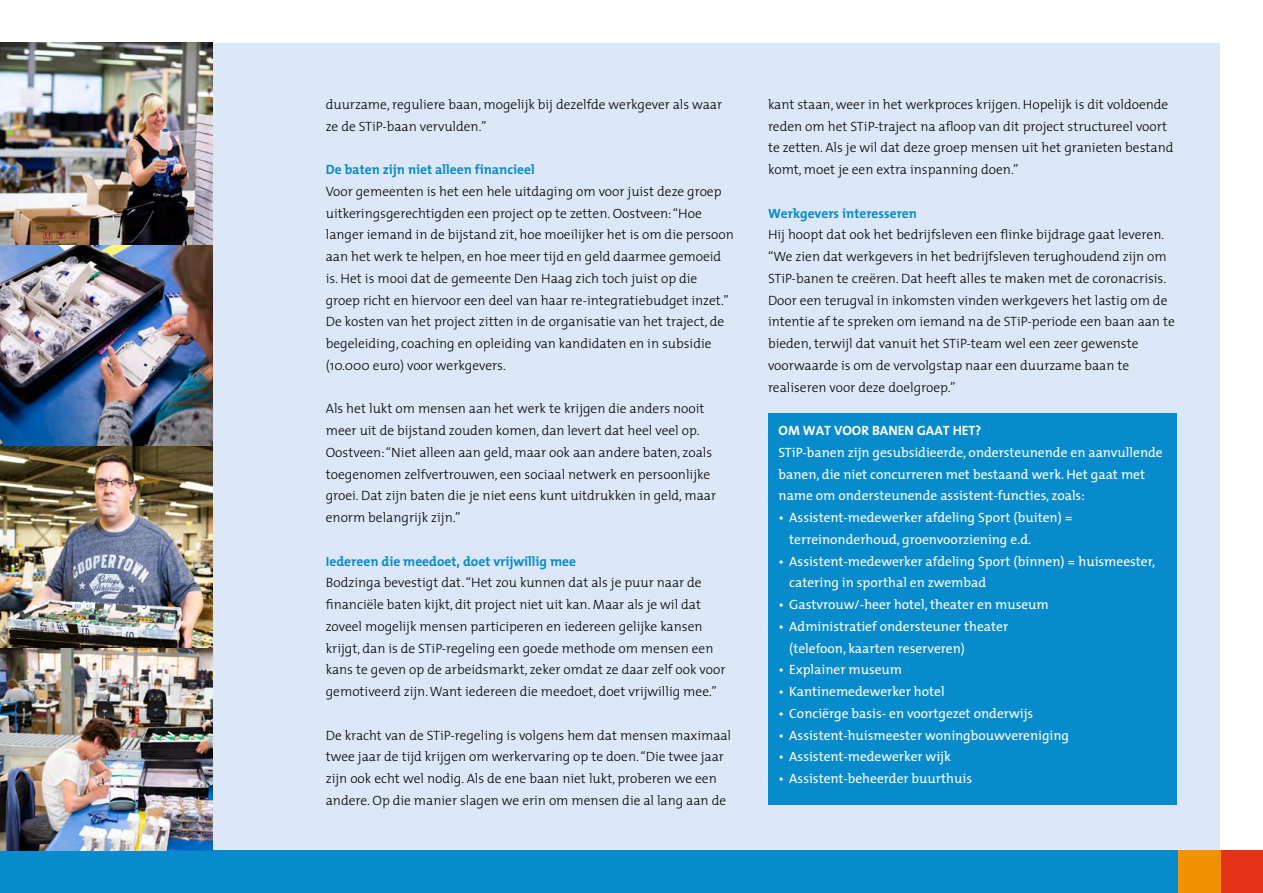
<style>
.page{position:relative;width:1263px;height:893px;background:#fff}
.page>*{position:absolute;margin:0;border:0;box-sizing:border-box;transform-origin:0 0}
.Bodytekst{font:300 13.5px/21.8px "The Mix";color:#000}
.Bodytekst_Kader{font:13.5px/21.8px "The Mix";color:#fff}
.Tussenkop{font:700 13.5px "The Mix";color:#088bcc}
.Kop_Kader{font:700 13.5px "The Mix";color:#fff}
</style>
<div class="page">
<div style="left:43px;top:43px;width:1177px;height:807px;background:#dce7f7"></div>
<div style="left:0;top:850px;width:1178px;height:43px;background:#088bcc"></div>
<div style="left:1220px;top:850px;width:43px;height:43px;background:#e43317"></div>
<div style="left:1178px;top:850px;width:42px;height:43px;background:#f39200"></div>
<div style="left:768px;top:413px;width:408px;height:392px;background:#088bcc"></div>
<img style="left:0;top:244px;width:213px;height:202px">
<img style="left:0;top:446px;width:213px;height:202px">
<img style="left:0;top:43px;width:213px;height:201px">
<img style="left:0;top:648px;width:213px;height:202px">
<p class="Bodytekst" style="left:326px;top:93px;width:398px">duurzame, reguliere baan, mogelijk bij dezelfde werkgever als waar ze de STiP-baan vervulden.”</p>
<p class="Tussenkop" style="left:326px;top:158px;width:210px">De baten zijn niet alleen financieel</p>
<p class="Bodytekst" style="left:326px;top:180px;width:410px">Voor gemeenten is het een hele uitdaging om voor juist deze groep uitkeringsgerechtigden een project op te zetten. Oostveen: “Hoe langer iemand in de bijstand zit, hoe moeilijker het is om die persoon aan het werk te helpen, en hoe meer tijd en geld daarmee gemoeid is. Het is mooi dat de gemeente Den Haag zich toch juist op die groep richt en hiervoor een deel van haar re-integratiebudget inzet.” De kosten van het project zitten in de organisatie van het traject, de begeleiding, coaching en opleiding van kandidaten en in subsidie (10.000 euro) voor werkgevers.</p>
<p class="Bodytekst" style="left:326px;top:397px;width:392px">Als het lukt om mensen aan het werk te krijgen die anders nooit meer uit de bijstand zouden komen, dan levert dat heel veel op.<br>Oostveen: “Niet alleen aan geld, maar ook aan andere baten, zoals toegenomen zelfvertrouwen, een sociaal netwerk en persoonlijke groei. Dat zijn baten die je niet eens kunt uitdrukken in geld, maar enorm belangrijk zijn.”</p>
<p class="Tussenkop" style="left:326px;top:550px;width:252px">Iedereen die meedoet, doet vrijwillig mee</p>
<p class="Bodytekst" style="left:326px;top:571px;width:401px">Bodzinga bevestigt dat. “Het zou kunnen dat als je puur naar de financiële baten kijkt, dit project niet uit kan. Maar als je wil dat zoveel mogelijk mensen participeren en iedereen gelijke kansen krijgt, dan is de STiP-regeling een goede methode om mensen een kans te geven op de arbeidsmarkt, zeker omdat ze daar zelf ook voor gemotiveerd zijn. Want iedereen die meedoet, doet vrijwillig mee.”</p>
<p class="Bodytekst" style="left:326px;top:724px;width:407px">De kracht van de STiP-regeling is volgens hem dat mensen maximaal twee jaar de tijd krijgen om werkervaring op te doen. “Die twee jaar zijn ook echt wel nodig. Als de ene baan niet lukt, proberen we een andere. Op die manier slagen we erin om mensen die al lang aan de</p>
<p class="Bodytekst" style="left:768px;top:93px;width:407px">kant staan, weer in het werkproces krijgen. Hopelijk is dit voldoende reden om het STiP-traject na afloop van dit project structureel voort te zetten. Als je wil dat deze groep mensen uit het granieten bestand komt, moet je een extra inspanning doen.”</p>
<p class="Tussenkop" style="left:768px;top:202px;width:150px">Werkgevers interesseren</p>
<p class="Bodytekst" style="left:768px;top:223px;width:408px">Hij hoopt dat ook het bedrijfsleven een flinke bijdrage gaat leveren. “We zien dat werkgevers in het bedrijfsleven terughoudend zijn om STiP-banen te creëren. Dat heeft alles te maken met de coronacrisis.<br>Door een terugval in inkomsten vinden werkgevers het lastig om de intentie af te spreken om iemand na de STiP-periode een baan aan te bieden, terwijl dat vanuit het STiP-team wel een zeer gewenste voorwaarde is om de vervolgstap naar een duurzame baan te realiseren voor deze doelgroep.”</p>
<p class="Kop_Kader" style="left:778px;top:419px;width:204px">OM WAT VOOR BANEN GAAT HET?</p>
<p class="Bodytekst_Kader" style="left:778px;top:441px;width:386px">STiP-banen zijn gesubsidieerde, ondersteunende en aanvullende banen, die niet concurreren met bestaand werk. Het gaat met name om ondersteunende assistent-functies, zoals:</p>
<p class="Bodytekst_Kader" style="left:789px;top:506px;width:285px;text-indent:-11px">• Assistent-medewerker afdeling Sport (buiten) = terreinonderhoud, groenvoorziening e.d.</p>
<p class="Bodytekst_Kader" style="left:789px;top:550px;width:367px;text-indent:-11px">• Assistent-medewerker afdeling Sport (binnen) = huismeester, catering in sporthal en zwembad</p>
<p class="Bodytekst_Kader" style="left:778px;top:593px;width:272px">• Gastvrouw/-heer hotel, theater en museum</p>
<p class="Bodytekst_Kader" style="left:778px;top:615px;width:231px">• Administratief ondersteuner theater</p>
<p class="Bodytekst_Kader" style="left:789px;top:637px;width:177px">(telefoon, kaarten reserveren)</p>
<p class="Bodytekst_Kader" style="left:778px;top:658px;width:125px">• Explainer museum</p>
<p class="Bodytekst_Kader" style="left:778px;top:680px;width:168px">• Kantinemedewerker hotel</p>
<p class="Bodytekst_Kader" style="left:778px;top:702px;width:256px">• Conciërge basis- en voortgezet onderwijs</p>
<p class="Bodytekst_Kader" style="left:778px;top:724px;width:292px">• Assistent-huismeester woningbouwvereniging</p>
<p class="Bodytekst_Kader" style="left:778px;top:745px;width:174px">• Assistent-medewerker wijk</p>
<p class="Bodytekst_Kader" style="left:778px;top:767px;width:195px">• Assistent-beheerder buurthuis</p>
</div>
